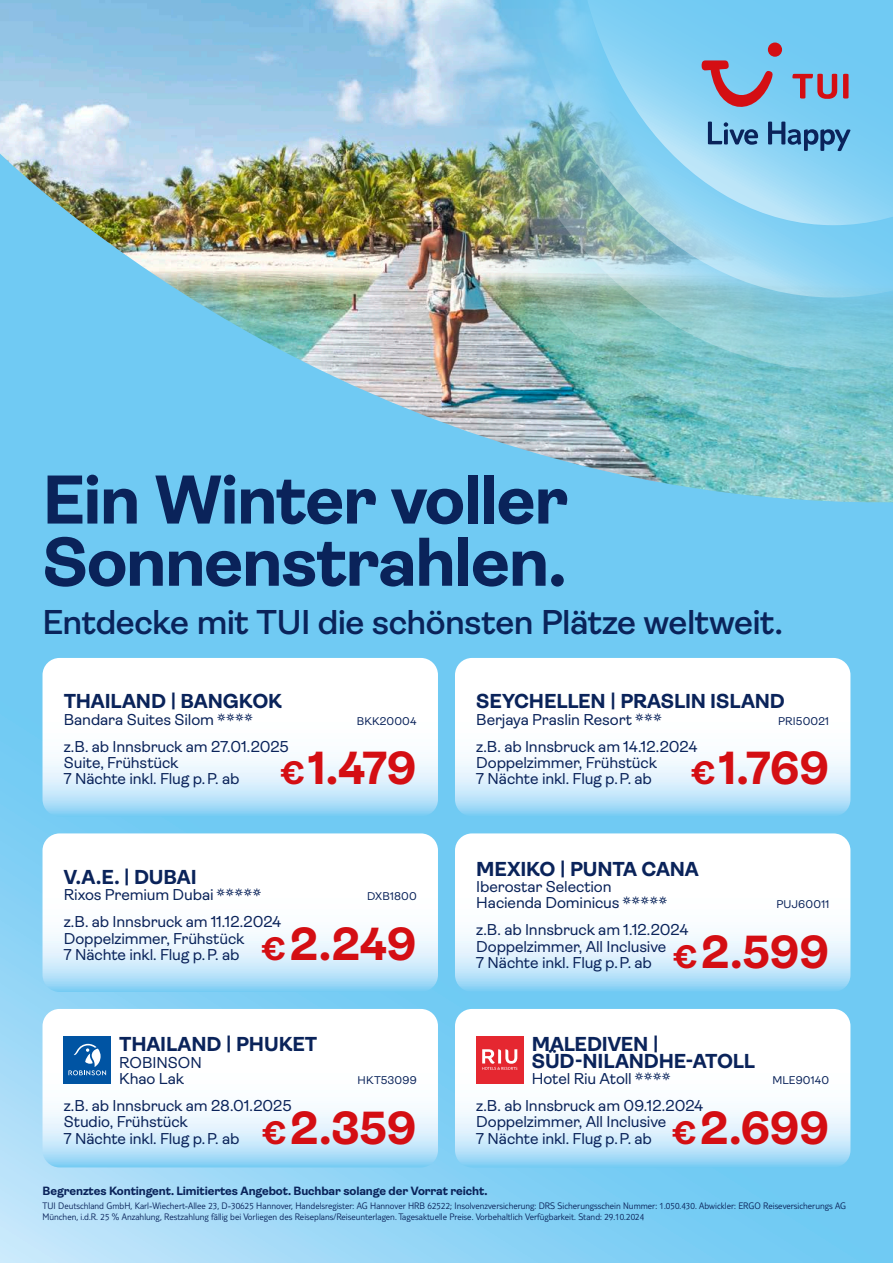
<style>
.page{position:relative;width:893px;height:1263px;background:#fff}
.page>*{position:absolute;margin:0;border:0;box-sizing:border-box;transform-origin:0 0}
.t1{font:700 69.15px/62.2px "Ambit";letter-spacing:-.025em;color:#0a235a}
.t2{font:700 46.5px "Ambit";color:#d40e13}
.t3{font:600 34.5px "Ambit";letter-spacing:-.02em;color:#0a235a}
.t4{font:700 20.25px/16.4px "Ambit";letter-spacing:-.01em;color:#0a235a}
.t5{font:15.75px/16.4px "Ambit";letter-spacing:-.01em;color:#0a235a}
.t6{font:700 12px "Ambit";letter-spacing:-.01em;color:#0a235a}
.t7{font:11.25px "Ambit";letter-spacing:.01em;color:#0a235a}
.t8{font:300 9.75px/11.7px "TUI Type";color:#0a235a}
.s1{font-size:32.55px}
.s2{font-weight:700;font-size:32.55px;color:#d40e13}
.s3{font-weight:700;font-size:46.5px;color:#d40e13}
</style>
<div class="page">
<img style="left:0;top:0;width:318px;height:141px">
<svg style="left:342px;top:0;width:58px;height:141px;background:#accfe9"></svg>
<svg style="left:400px;top:0;width:58px;height:141px;background:#bed9ee"></svg>
<svg style="left:458px;top:0;width:58px;height:141px;background:#a1ceec"></svg>
<svg style="left:516px;top:0;width:59px;height:141px;background:#81c5e4"></svg>
<svg style="left:575px;top:0;width:318px;height:141px;background:#7ccdf2"></svg>
<div style="left:768px;top:43px;width:14px;height:14px;background:#d40e13;border-radius:50%"></div>
<svg style="left:702px;top:60px;width:148px;height:81px;background:#80a5c6"></svg>
<img style="left:0;top:141px;width:893px;height:1122px">
<svg style="left:43px;top:658px;width:395px;height:158px"></svg>
<svg style="left:455px;top:658px;width:395px;height:158px"></svg>
<svg style="left:43px;top:833px;width:395px;height:159px"></svg>
<svg style="left:455px;top:833px;width:395px;height:159px"></svg>
<svg style="left:43px;top:1009px;width:395px;height:158px"></svg>
<svg style="left:455px;top:1009px;width:395px;height:158px"></svg>
<div style="left:476px;top:1036px;width:47px;height:47px;background:#e52730"></div>
<svg style="left:482px;top:1049px;width:35px;height:21px"></svg>
<div style="left:64px;top:1036px;width:47px;height:47px;background:#0054a3"></div>
<svg style="left:68px;top:1044px;width:38px;height:31px"></svg>
<svg style="left:217px;top:889px;width:44px;height:7px"></svg>
<svg style="left:623px;top:897px;width:44px;height:8px"></svg>
<h1 class="t1" style="left:43px;top:469px;width:527px">Ein Winter voller<br>Sonnenstrahlen.</h1>
<h3 class="t3" style="left:43px;top:603px;width:742px">Entdecke mit TUI die schönsten Plätze weltweit.</h3>
<p class="t4" style="left:64px;top:693px;width:220px">THAILAND | BANGKOK</p>
<p class="t5" style="left:64px;top:711px;width:191px">Bandara Suites Silom ✔</p>
<p class="t7" style="left:357px;top:715px;width:62px">BKK20004</p>
<p class="t5" style="left:64px;top:738px;width:227px">z.B. ab Innsbruck am 27.01.2025<br>Suite, Frühstück<br>7 Nächte inkl. Flug p.P. ab</p>
<h2 class="t2" style="left:281px;top:743px;width:138px"><span class="s1">€</span>1.479</h2>
<p class="t4" style="left:64px;top:869px;width:134px">V.A.E. | DUBAI</p>
<p class="t5" style="left:64px;top:887px;width:151px">Rixos Premium Dubai</p>
<p class="t7" style="left:367px;top:890px;width:51px">DXB1800</p>
<p class="t5" style="left:64px;top:914px;width:354px">z.B. ab Innsbruck am 11.12.2024<br>Doppelzimmer, Frühstück<br>7 Nächte inkl. Flug p.P. ab <span class="s2">€</span><span class="s3">2.249</span></p>
<p class="t4" style="left:119px;top:1036px;width:199px">THAILAND | PHUKET</p>
<p class="t5" style="left:119px;top:1054px;width:84px">ROBINSON<br>Khao Lak</p>
<p class="t7" style="left:358px;top:1074px;width:61px">HKT53099</p>
<p class="t5" style="left:64px;top:1097px;width:354px">z.B. ab Innsbruck am 28.01.2025<br>Studio, Frühstück<br>7 Nächte inkl. Flug p.P. ab <span class="s2">€</span><span class="s3">2.359</span></p>
<p class="t4" style="left:476px;top:693px;width:310px">SEYCHELLEN | PRASLIN ISLAND</p>
<p class="t5" style="left:476px;top:711px;width:188px">Berjaya Praslin Resort ✓</p>
<p class="t7" style="left:778px;top:715px;width:53px">PRI50021</p>
<p class="t5" style="left:476px;top:738px;width:354px">z.B. ab Innsbruck am 14.12.2024<br>Doppelzimmer, Frühstück<br>7 Nächte inkl. Flug p.P. ab <span class="s2">€</span><span class="s3">1.769</span></p>
<p class="t4" style="left:476px;top:861px;width:224px">MEXIKO | PUNTA CANA</p>
<p class="t5" style="left:476px;top:879px;width:145px">Iberostar Selection<br>Hacienda Dominicus</p>
<p class="t7" style="left:776px;top:898px;width:54px">PUJ60011</p>
<p class="t5" style="left:476px;top:922px;width:354px">z.B. ab Innsbruck am 1.12.2024<br>Doppelzimmer, All Inclusive<br>7 Nächte inkl. Flug p.P. ab <span class="s2">€</span><span class="s3">2.599</span></p>
<p class="t4" style="left:532px;top:1036px;width:224px">MALEDIVEN |<br>SÜD-NILANDHE-ATOLL</p>
<p class="t5" style="left:532px;top:1070px;width:141px">Hotel Riu Atoll ✔</p>
<p class="t7" style="left:772px;top:1074px;width:58px">MLE90140</p>
<p class="t5" style="left:476px;top:1097px;width:354px">z.B. ab Innsbruck am 09.12.2024<br>Doppelzimmer, All Inclusive<br>7 Nächte inkl. Flug p.P. ab <span class="s2">€</span><span class="s3">2.699</span></p>
<p class="t6" style="left:43px;top:1184px;width:446px">Begrenztes Kontingent. Limitiertes Angebot. Buchbar solange der Vorrat reicht.</p>
<p class="t8" style="left:43px;top:1199px;width:805px">TUI Deutschland GmbH, Karl-Wiechert-Allee 23, D-30625 Hannover, Handelsregister: AG Hannover HRB 62522; Insolvenzversicherung: DRS Sicherungsschein Nummer: 1.050.430. Abwickler: ERGO Reiseversicherungs AG<br>München, i.d.R. 25 % Anzahlung, Restzahlung fällig bei Vorliegen des Reiseplans/Reiseunterlagen. Tagesaktuelle Preise. Vorbehaltlich Verfügbarkeit. Stand: 29.10.2024</p>
</div>
